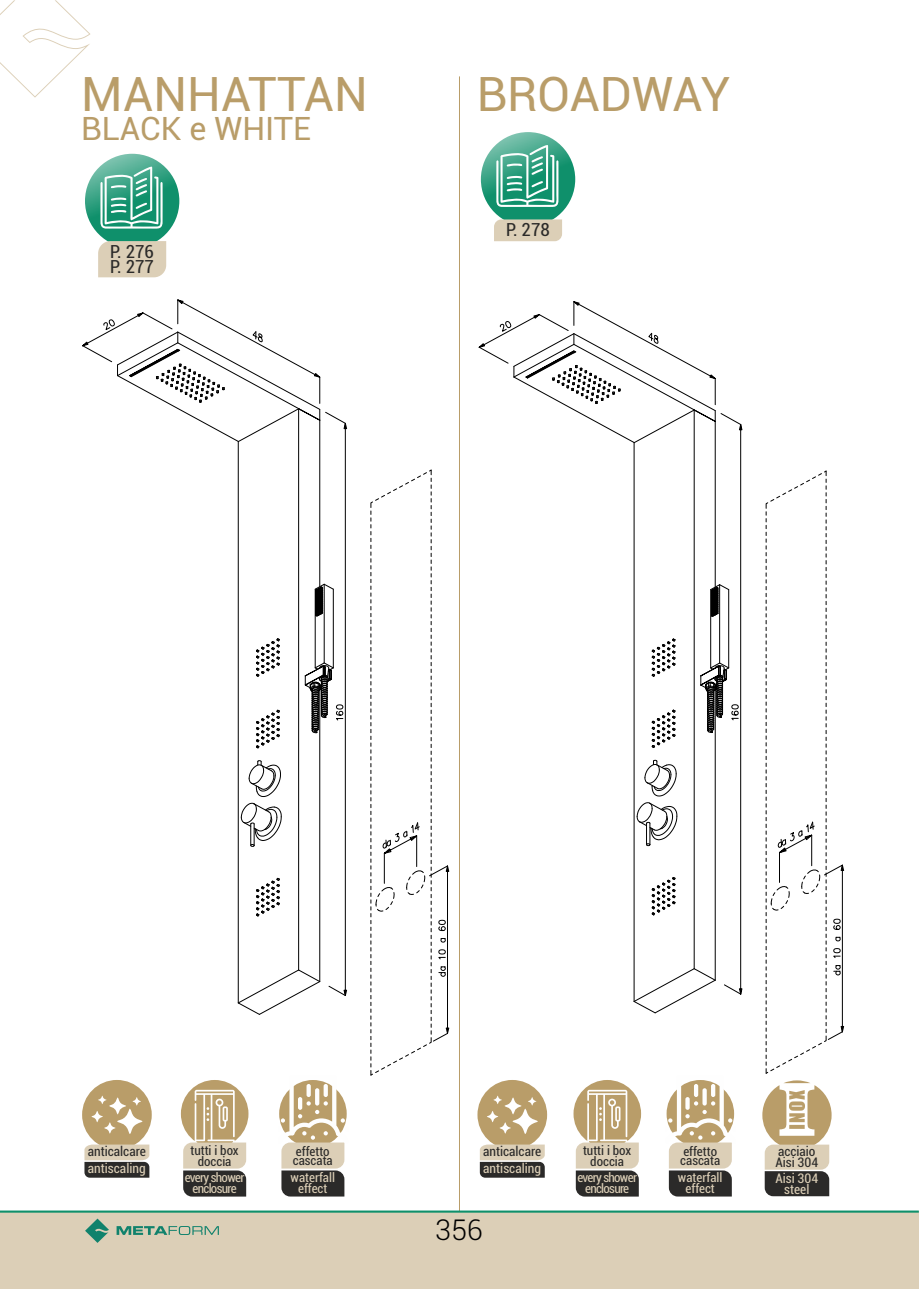
<style>
.page{position:relative;width:919px;height:1289px;background:#fff}
.page>*{position:absolute;margin:0;border:0;box-sizing:border-box;transform-origin:0 0}
.t1{font:47.7px "Roboto";color:#b99d69}
.t2{font:32.4px "Roboto";color:#b99d69}
.t3{font:300 28.8px "Roboto";color:#000}
.t4{font:condensed 18.15px/15px "Roboto";color:#2b2a29}
.t5{font:condensed 13.5px "Roboto";color:#2b2a29}
.t6{font:condensed 13.5px "Roboto";color:#dccfb7}
.t7{font:condensed 13.35px/11.1px "Roboto";color:#2b2a29}
.t8{font:condensed 13.35px/10.8px "Roboto";color:#dccfb7;text-align:center}
.t9{font:condensed 13.05px/9.4px "Roboto";color:#2b2a29}
.t10{font:condensed 13.05px/10.8px "Roboto";letter-spacing:-.055em;color:#dccfb7;text-align:center}
.t11{font:condensed 13.05px/10.8px "Roboto";color:#dccfb7;text-align:center}
</style>
<div class="page">
<hr style="left:459px;top:76px;width:1px;height:1142px;background:#b99d69">
<svg style="left:279px;top:1080px;width:68px;height:116px"></svg>
<div style="left:181px;top:1079px;width:67px;height:68px;background:#b99d69;border-radius:50%"></div>
<svg style="left:183px;top:1089px;width:63px;height:107px"></svg>
<svg style="left:82px;top:1080px;width:70px;height:97px"></svg>
<svg style="left:762px;top:1080px;width:69px;height:116px"></svg>
<svg style="left:666px;top:1080px;width:69px;height:116px"></svg>
<svg style="left:573px;top:1079px;width:68px;height:68px"></svg>
<svg style="left:575px;top:1089px;width:63px;height:107px"></svg>
<svg style="left:477px;top:1080px;width:70px;height:97px"></svg>
<svg style="left:481px;top:132px;width:94px;height:94px"></svg>
<svg style="left:494px;top:219px;width:68px;height:22px"></svg>
<svg style="left:496px;top:144px;width:62px;height:63px"></svg>
<svg style="left:82px;top:299px;width:265px;height:699px"></svg>
<svg style="left:370px;top:469px;width:79px;height:607px"></svg>
<svg style="left:85px;top:154px;width:94px;height:94px"></svg>
<div style="left:98px;top:241px;width:68px;height:36px;background:#dccfb7"></div>
<svg style="left:100px;top:166px;width:63px;height:63px"></svg>
<div style="left:0;top:1211px;width:918px;height:77px;background:#dccfb7"></div>
<svg style="left:117px;top:1226px;width:102px;height:8px"></svg>
<svg style="left:85px;top:1218px;width:24px;height:24px"></svg>
<hr style="left:0;top:1210px;width:918px;height:2px;background:#0f906b">
<svg style="left:478px;top:301px;width:264px;height:696px"></svg>
<svg style="left:765px;top:470px;width:79px;height:604px"></svg>
<svg style="left:0;top:0;width:90px;height:98px"></svg>
<h1 class="t1" style="left:81px;top:75px;width:288px">MANHATTAN</h1>
<h2 class="t2" style="left:81px;top:116px;width:231px">BLACK e WHITE</h2>
<h3 class="t4" style="left:110px;top:246px;width:45px">P. 276<br>P. 277</h3>
<h1 class="t1" style="left:477px;top:75px;width:255px">BROADWAY</h1>
<h3 class="t4" style="left:506px;top:224px;width:45px">P. 278</h3>
<p class="t5" style="left:88px;top:1146px;width:60px">anticalcare</p>
<p class="t6" style="left:88px;top:1163px;width:59px">antiscaling</p>
<p class="t9" style="left:190px;top:1145px;width:50px;line-height:10.8px;text-align:center">tutti i box doccia</p>
<p class="t10" style="left:185px;top:1173px;width:61px">every shower enclosure</p>
<p class="t9" style="left:293px;top:1147px;width:41px">effetto cascata</p>
<p class="t11" style="left:290px;top:1173px;width:46px">waterfall effect</p>
<p class="t5" style="left:483px;top:1146px;width:60px">anticalcare</p>
<p class="t6" style="left:483px;top:1163px;width:59px">antiscaling</p>
<h3 class="t3" style="left:435px;top:1218px;width:49px">356</h3>
<p class="t9" style="left:583px;top:1145px;width:50px;line-height:10.8px;text-align:center">tutti i box doccia</p>
<p class="t10" style="left:577px;top:1173px;width:61px">every shower enclosure</p>
<p class="t9" style="left:680px;top:1147px;width:41px">effetto cascata</p>
<p class="t11" style="left:678px;top:1173px;width:46px">waterfall effect</p>
<p class="t7" style="left:775px;top:1147px;width:44px">acciaio<br>Aisi 304</p>
<p class="t8" style="left:775px;top:1174px;width:44px">Aisi 304 steel</p>
</div>
